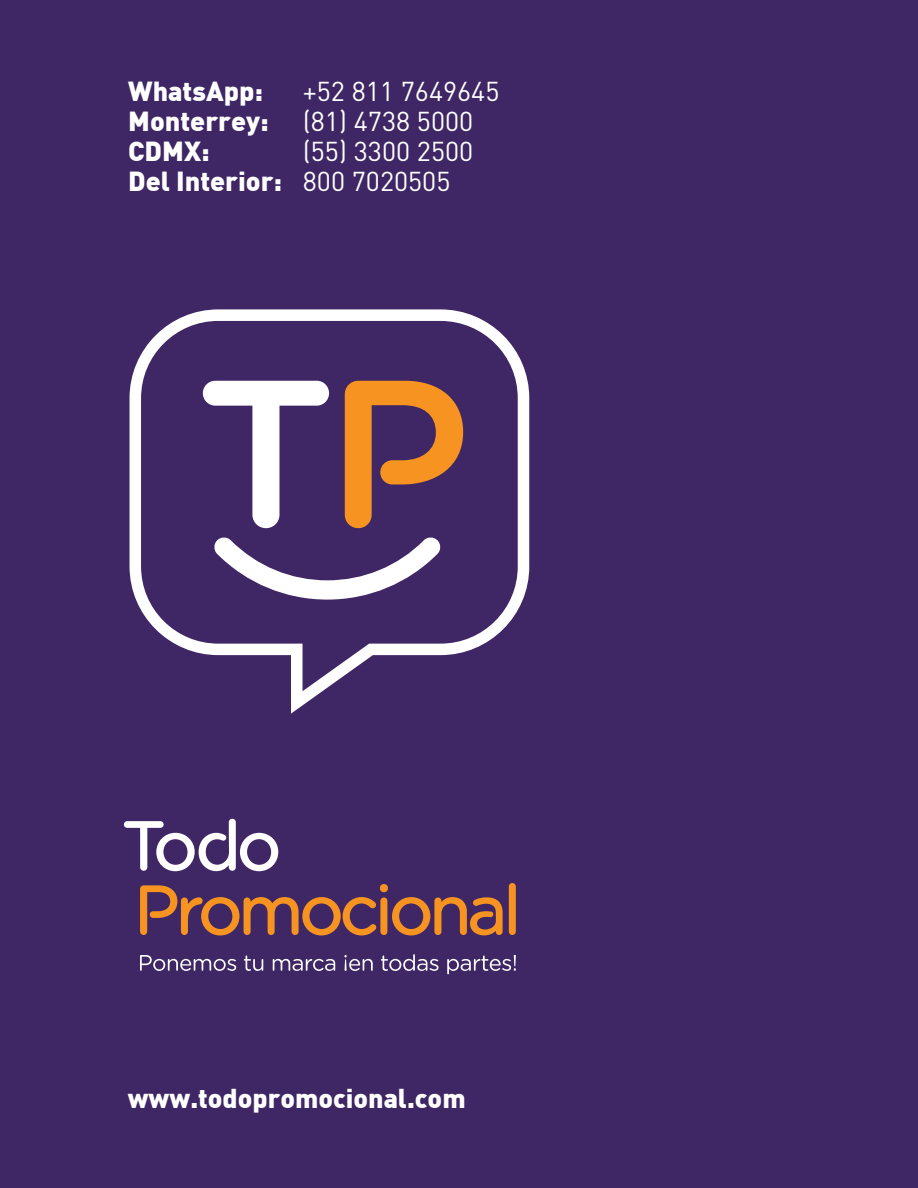
<style>
.page{position:relative;width:918px;height:1188px;background:#3f2665}
.page>*{position:absolute;margin:0;border:0;box-sizing:border-box;transform-origin:0 0}
.t1{font:27px/30px "DIN";color:#fff}
.t2{font:900 27px "DIN";color:#fff}
.t3{font:900 26.7px "DIN";color:#fff}
.s1{font-weight:900}
</style>
<div class="page">
<svg style="left:140px;top:955px;width:96px;height:16px"></svg>
<svg style="left:244px;top:956px;width:19px;height:15px"></svg>
<svg style="left:273px;top:959px;width:62px;height:12px"></svg>
<svg style="left:345px;top:955px;width:28px;height:16px"></svg>
<svg style="left:381px;top:954px;width:57px;height:17px"></svg>
<svg style="left:447px;top:955px;width:69px;height:19px"></svg>
<div style="left:380px;top:897px;width:7px;height:38px;background:#f79421;border-radius:4px"></div>
<div style="left:380px;top:884px;width:8px;height:8px;background:#f79421;border-radius:4px"></div>
<div style="left:509px;top:883px;width:7px;height:52px;background:#f79421;border-radius:4px"></div>
<svg style="left:140px;top:885px;width:236px;height:50px"></svg>
<svg style="left:392px;top:897px;width:111px;height:38px"></svg>
<svg style="left:124px;top:819px;width:154px;height:52px"></svg>
<svg style="left:130px;top:309px;width:399px;height:405px"></svg>
<svg style="left:203px;top:381px;width:126px;height:147px"></svg>
<svg style="left:345px;top:381px;width:118px;height:147px"></svg>
<svg style="left:213px;top:537px;width:228px;height:63px"></svg>
<p class="t2" style="left:128px;top:73px;width:136px">WhatsApp:</p>
<p class="t1" style="left:303px;top:75px;width:198px">+52 811 7649645</p>
<p class="t2" style="left:128px;top:103px;width:142px">Monterrey:</p>
<p class="t1" style="left:303px;top:105px;width:172px">(81) 4738 5000</p>
<p class="t2" style="left:128px;top:133px;width:83px">CDMX:</p>
<p class="t1" style="left:128px;top:135px;width:347px;text-indent:175px">(55) 3300 2500<br><span class="s1">Del Interior:</span> 800 7020505</p>
<p class="t3" style="left:128px;top:1081px;width:339px">www.todopromocional.com</p>
</div>
